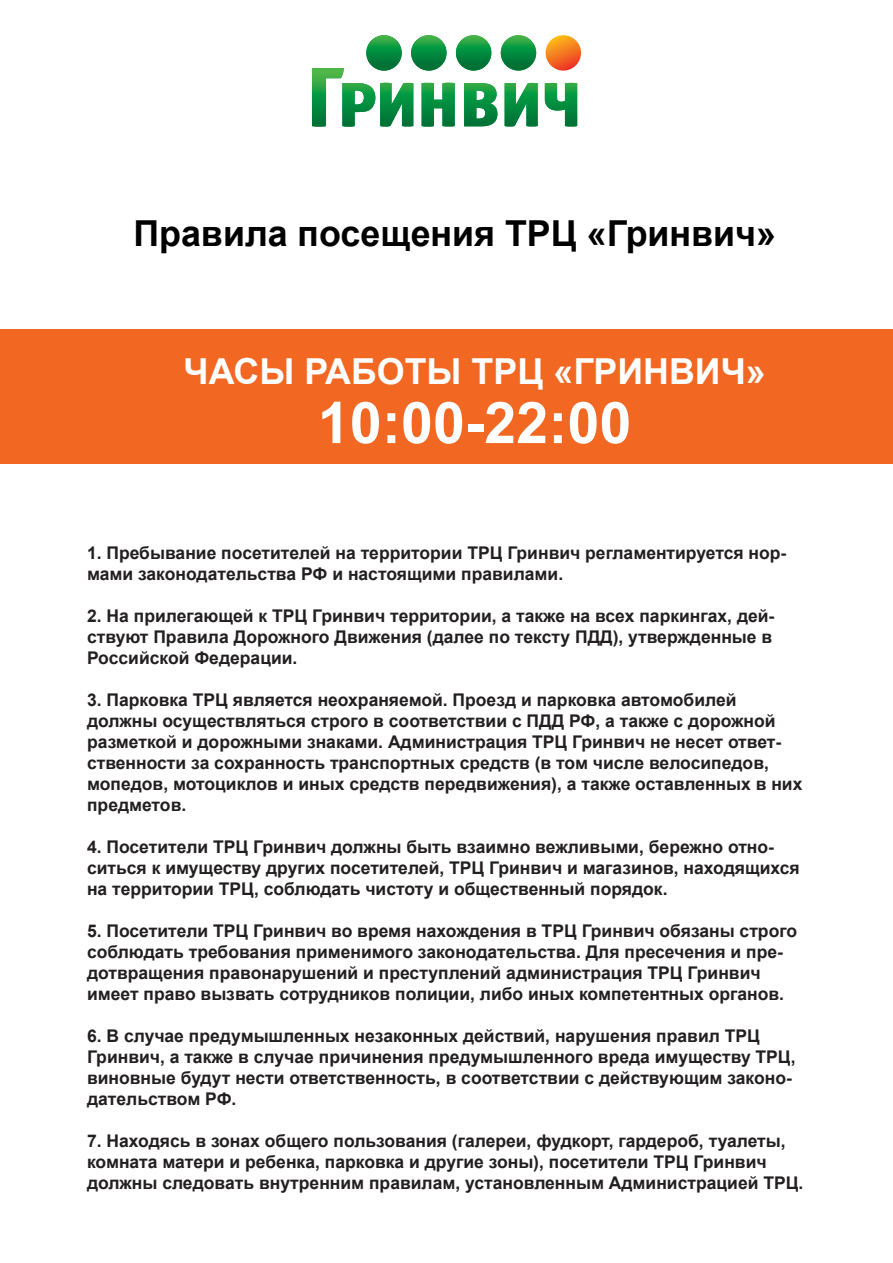
<style>
.page{position:relative;width:893px;height:1263px;background:#fff}
.page>*{position:absolute;margin:0;border:0;box-sizing:border-box;transform-origin:0 0}
.t1{font:700 57.6px "Arial";color:#fff}
.t2{font:700 35.85px "Arial";color:#000}
.t3{font:700 35.85px "Arial";color:#fff}
.t4{font:700 17.55px/21px "Arial";color:#231f20}
</style>
<div class="page">
<div style="left:0;top:330px;width:893px;height:134px;background:#f26822"></div>
<svg style="left:546px;top:35px;width:35px;height:36px"></svg>
<svg style="left:312px;top:35px;width:265px;height:92px"></svg>
<h2 class="t2" style="left:133px;top:208px;width:644px">Правила посещения ТРЦ «Гринвич»</h2>
<h2 class="t3" style="left:183px;top:346px;width:584px">ЧАСЫ РАБОТЫ ТРЦ «ГРИНВИЧ»</h2>
<h1 class="t1" style="left:318px;top:382px;width:315px">10:00-22:00</h1>
<p class="t4" style="left:87px;top:542px;width:701px">1. Пребывание посетителей на территории ТРЦ Гринвич регламентируется нор&shy;мами законодательства РФ и настоящими правилами.</p>
<p class="t4" style="left:87px;top:605px;width:689px">2. На прилегающей к ТРЦ Гринвич территории, а также на всех паркингах, дей&shy;ствуют Правила Дорожного Движения (далее по тексту ПДД), утвержденные в<br>Российской Федерации.</p>
<p class="t4" style="left:87px;top:689px;width:717px">3. Парковка ТРЦ является неохраняемой. Проезд и парковка автомобилей должны осуществляться строго в соответствии с ПДД РФ, а также с дорожной разметкой и дорожными знаками. Администрация ТРЦ Гринвич не несет ответ&shy;ственности за сохранность транспортных средств (в том числе велосипедов, мопедов, мотоциклов и иных средств передвижения), а также оставленных в них предметов.</p>
<p class="t4" style="left:87px;top:836px;width:714px">4. Посетители ТРЦ Гринвич должны быть взаимно вежливыми, бережно отно&shy;ситься к имуществу других посетителей, ТРЦ Гринвич и магазинов, находящихся на территории ТРЦ, соблюдать чистоту и общественный порядок.</p>
<p class="t4" style="left:87px;top:920px;width:712px">5. Посетители ТРЦ Гринвич во время нахождения в ТРЦ Гринвич обязаны строго соблюдать требования применимого законодательства. Для пресечения и пре&shy;дотвращения правонарушений и преступлений администрация ТРЦ Гринвич имеет право вызвать сотрудников полиции, либо иных компетентных органов.</p>
<p class="t4" style="left:87px;top:1025px;width:710px">6. В случае предумышленных незаконных действий, нарушения правил ТРЦ Гринвич, а также в случае причинения предумышленного вреда имуществу ТРЦ, виновные будут нести ответственность, в соответствии с действующим законо&shy;дательством РФ.</p>
<p class="t4" style="left:87px;top:1130px;width:718px">7. Находясь в зонах общего пользования (галереи, фудкорт, гардероб, туалеты, комната матери и ребенка, парковка и другие зоны), посетители ТРЦ Гринвич должны следовать внутренним правилам, установленным Администрацией ТРЦ.</p>
</div>
